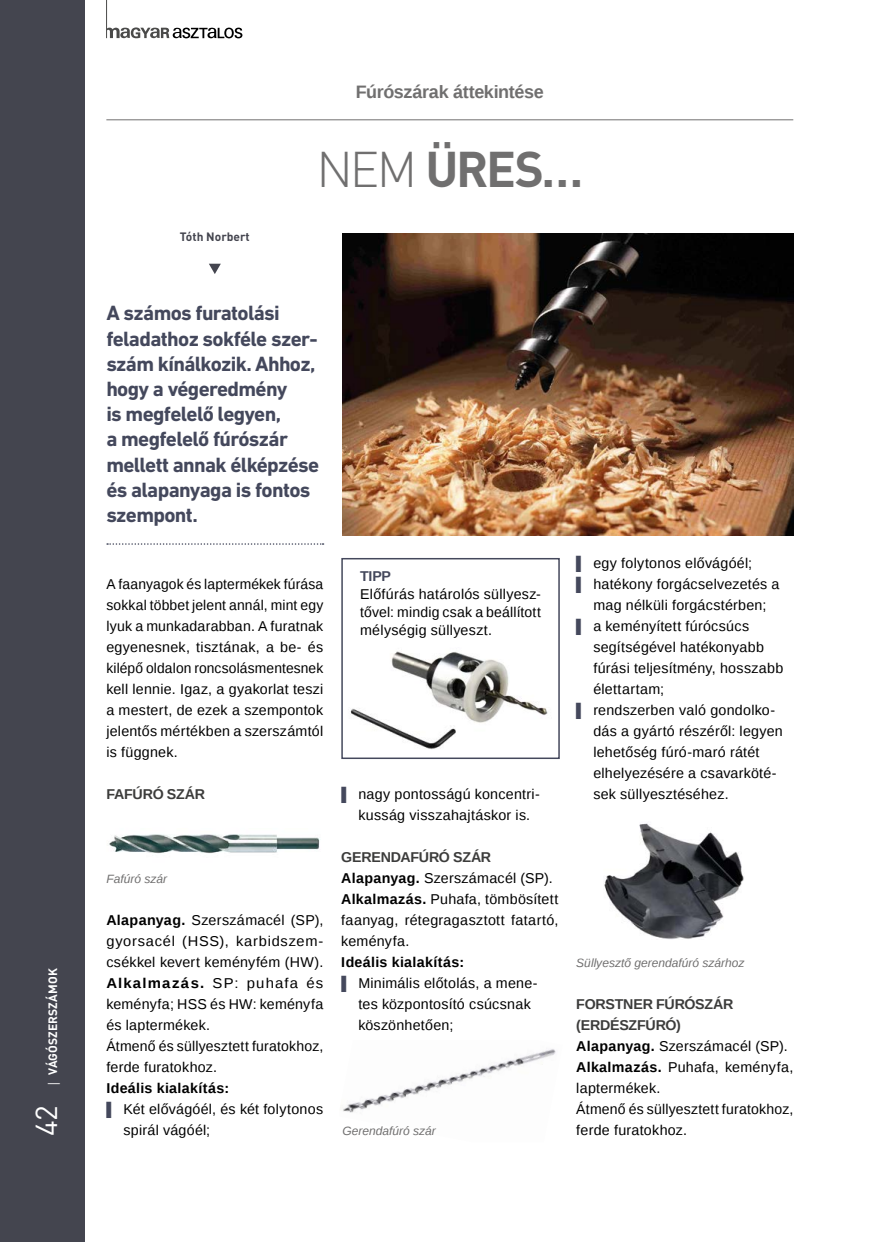
<style>
.page{position:relative;width:872px;height:1242px;background:#fff}
.page>*{position:absolute;margin:0;border:0;box-sizing:border-box;transform-origin:0 0}
.t1{font:700 49.5px "DIN Pro";color:#706f6f}
.t2{font:30px "DIN Pro";color:#fff}
.t3{font:700 21px/25.2px "DIN Next LT Pro";letter-spacing:-.03em;color:#44485c}
.t4{font:700 18px "Liberation Sans";letter-spacing:-.02em;color:#706f6f}
.t5{font:14.25px/21px "Liberation Sans";letter-spacing:.02em;color:#000}
.t6{font:700 14.25px "Liberation Sans";letter-spacing:.025em;color:#000}
.t7{font:700 14.25px "Liberation Sans";letter-spacing:-.02em;color:#3c3c3b}
.t8{font:700 14.25px "Liberation Sans";color:#44485c}
.t9{font:italic 12px "Liberation Sans";color:#706f6f}
.t10{font:700 12px "DIN Pro";letter-spacing:.01em;color:#fff}
.t11{font:700 12px "DIN Pro";color:#44454f}
.s1{font-family:"Open Sans";font-weight:400}
.s2{font-weight:300}
.s3{font-weight:700}
.s4{font-size:13.5px;color:#44485c}
.s5{font-weight:700;color:#3c3c3b}
</style>
<div class="page">
<div style="left:0;top:0;width:85px;height:1242px;background:#44454f"></div>
<svg style="left:107px;top:27px;width:135px;height:11px"></svg>
<hr style="left:106px;top:0;width:1px;height:38px;background:#4a4a49">
<svg style="left:107px;top:543px;width:216px;height:2px"></svg>
<svg style="left:209px;top:264px;width:12px;height:10px"></svg>
<img style="left:109px;top:834px;width:211px;height:20px">
<hr style="left:106px;top:119px;width:687px;height:1px;background:#706f6f">
<img style="left:342px;top:234px;width:451px;height:301px">
<img style="left:350px;top:651px;width:198px;height:98px">
<div style="left:341px;top:558px;width:219px;height:201px;border:2px solid #44485c"></div>
<img style="left:604px;top:823px;width:140px;height:116px">
<img style="left:343px;top:1049px;width:213px;height:64px">
<p class="t10" style="left:45px;top:1087px;width:120px;rotate:-90deg"><span class="s1">|</span> VÁGÓSZERSZÁMOK</p>
<h2 class="t2" style="left:26px;top:1136px;width:33px;rotate:-90deg">42</h2>
<p class="t4" style="left:356px;top:80px;width:189px">Fúrószárak áttekintése</p>
<p class="t11" style="left:180px;top:229px;width:71px">Tóth Norbert</p>
<h1 class="t1" style="left:316px;top:135px;width:268px"><span class="s2">NEM</span> ÜRES…</h1>
<h3 class="t3" style="left:106px;top:300px;width:214px">A számos furatolási feladathoz sokféle szer&shy;szám kínálkozik. Ahhoz, hogy a végeredmény<br>is megfelelő legyen,<br>a megfelelő fúrószár mellett annak élképzése és alapanyaga is fontos szempont.</h3>
<p class="t5" style="left:106px;top:574px;width:218px;text-align:justify">A faanyagok és laptermékek fúrása sokkal többet jelent annál, mint egy lyuk a munkadarabban. A furatnak egyenesnek, tisztának, a be- és kilépő oldalon roncsolásmentesnek kell lennie. Igaz, a gyakorlat teszi a mestert, de ezek a szempontok jelentős mértékben a szerszámtól is függnek.</p>
<p class="t7" style="left:106px;top:784px;width:100px">FAFÚRÓ SZÁR</p>
<p class="t9" style="left:106px;top:871px;width:62px">Fafúró szár</p>
<p class="t5" style="left:106px;top:910px;width:218px"><span class="s3">Alapanyag.</span> Szerszámacél (SP), gyorsacél (HSS), karbidszem&shy;csékkel kevert keményfém (HW).<br><span class="s3">Alkalmazás.</span> SP: puhafa és keményfa; HSS és HW: keményfa és laptermékek.<br>Átmenő és süllyesztett furatokhoz, ferde furatokhoz.</p>
<p class="t6" style="left:106px;top:1078px;width:124px">Ideális kialakítás:</p>
<p class="t5" style="left:106px;top:1099px;width:218px"><span class="s4">▌</span> Két elővágóél, és két folytonos</p>
<p class="t5" style="left:123px;top:1120px;width:88px">spirál vágóél;</p>
<p class="t8" style="left:360px;top:566px;width:32px">TIPP</p>
<p class="t5" style="left:360px;top:586px;width:182px;line-height:18px;text-align:justify">Előfúrás határolós süllyesz&shy;tővel: mindig csak a beállított mélységig süllyeszt.</p>
<p class="t5" style="left:341px;top:784px;width:200px;text-align:center"><span class="s4">▌</span> nagy pontosságú koncentri&shy;kusság visszahajtáskor is.</p>
<p class="t5" style="left:341px;top:847px;width:218px"><span class="s5">GERENDAFÚRÓ SZÁR<br></span><span class="s3">Alapanyag.</span> Szerszámacél (SP).<br><span class="s3">Alkalmazás.</span> Puhafa, tömbösített faanyag, rétegragasztott fatartó, keményfa.</p>
<p class="t6" style="left:341px;top:952px;width:124px">Ideális kialakítás:</p>
<p class="t5" style="left:341px;top:973px;width:198px"><span class="s4">▌</span> Minimális előtolás, a mene-</p>
<p class="t5" style="left:358px;top:994px;width:174px">tes központosító csúcsnak</p>
<p class="t5" style="left:358px;top:1015px;width:96px">köszönhetően;</p>
<p class="t9" style="left:342px;top:1123px;width:95px">Gerendafúró szár</p>
<p class="t5" style="left:576px;top:553px;width:177px"><span class="s4">▌</span> egy folytonos elővágóél;</p>
<p class="t5" style="left:576px;top:574px;width:205px"><span class="s4">▌</span> hatékony forgácselvezetés a</p>
<p class="t5" style="left:593px;top:595px;width:174px">mag nélküli forgácstérben;</p>
<p class="t5" style="left:576px;top:616px;width:174px"><span class="s4">▌</span> a keményített fúrócsúcs</p>
<p class="t5" style="left:593px;top:637px;width:172px">segítségével hatékonyabb</p>
<p class="t5" style="left:593px;top:658px;width:191px">fúrási teljesítmény, hosszabb</p>
<p class="t5" style="left:593px;top:679px;width:72px">élettartam;</p>
<p class="t5" style="left:576px;top:700px;width:200px"><span class="s4">▌</span> rendszerben való gondolko-</p>
<p class="t5" style="left:593px;top:721px;width:191px">dás a gyártó részéről: legyen</p>
<p class="t5" style="left:593px;top:742px;width:168px">lehetőség fúró-maró rátét</p>
<p class="t5" style="left:593px;top:763px;width:185px">elhelyezésére a csavarköté-</p>
<p class="t5" style="left:593px;top:784px;width:137px">sek süllyesztéséhez.</p>
<p class="t9" style="left:576px;top:955px;width:170px">Süllyesztő gerendafúró szárhoz</p>
<p class="t5" style="left:576px;top:994px;width:218px"><span class="s5">FORSTNER FÚRÓSZÁR (ERDÉSZFÚRÓ)<br></span><span class="s3">Alapanyag.</span> Szerszámacél (SP).<br><span class="s3">Alkalmazás.</span> Puhafa, keményfa, laptermékek.<br>Átmenő és süllyesztett furatokhoz, ferde furatokhoz.</p>
</div>
